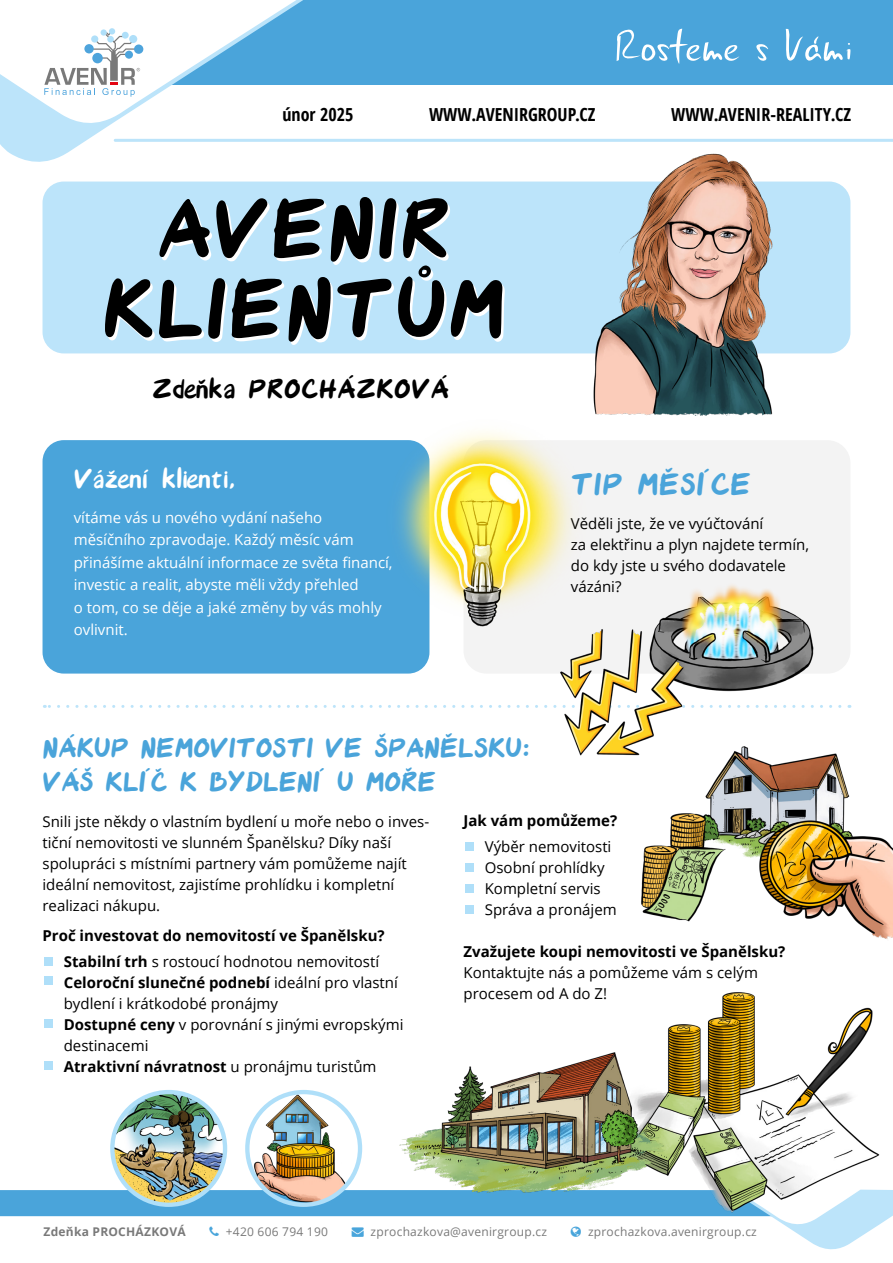
<style>
.page{position:relative;width:893px;height:1263px;background:#fff}
.page>*{position:absolute;margin:0;border:0;box-sizing:border-box;transform-origin:0 0}
.t1{font:108.6px/79.9px "Avenir Font";color:#000;text-align:center}
.t2{font:40.35px "Avenir Font";color:#4aa4da}
.t3{font:36px/34.5px "Avenir Font";letter-spacing:-.015em;color:#4aa4da}
.t4{font:36px "Avenir Font";color:#000}
.t5{font:36px "Avenir Font";color:#fff}
.t6{font:700 condensed 18px "Open Sans";color:#000}
.t7{font:15px/21px "Open Sans";color:#000}
.t8{font:15px/22.5px "Open Sans";color:#fff}
.t9{font:700 15px/25.2px "Open Sans";color:#000}
.t10{font:12px "Open Sans";letter-spacing:.02em;color:#797979}
.t11{font:700 12px "Open Sans";letter-spacing:.02em;color:#797979}
.s1{font-weight:400}
.s2{font-weight:700}
.s3{color:#49a5db}
</style>
<div class="page">
<div style="left:22px;top:0;width:871px;height:85px;background:#4aa4da"></div>
<svg style="left:0;top:0;width:328px;height:162px"></svg>
<svg style="left:617px;top:29px;width:123px;height:35px"></svg>
<svg style="left:756px;top:44px;width:12px;height:17px"></svg>
<svg style="left:786px;top:29px;width:64px;height:32px"></svg>
<hr style="left:115px;top:139px;width:778px;height:3px;background:#bce4fa">
<div style="left:43px;top:182px;width:807px;height:171px;background:#bce4fa;border-radius:21px"></div>
<svg style="left:0;top:0;width:302px;height:129px"></svg>
<div style="left:463px;top:440px;width:387px;height:234px;background:#f3f3f3;border-radius:23px"></div>
<div style="left:43px;top:440px;width:386px;height:234px;background:#4aa4da;border-radius:21px"></div>
<svg style="left:44px;top:705px;width:796px;height:3px"></svg>
<img style="left:368px;top:431px;width:204px;height:207px">
<img style="left:660px;top:585px;width:154px;height:107px">
<img style="left:498px;top:620px;width:221px;height:136px">
<div style="left:44px;top:957px;width:9px;height:9px;background:#afdff9"></div>
<div style="left:44px;top:976px;width:9px;height:9px;background:#afdff9"></div>
<div style="left:44px;top:1019px;width:9px;height:9px;background:#afdff9"></div>
<div style="left:44px;top:1061px;width:9px;height:9px;background:#afdff9"></div>
<div style="left:465px;top:842px;width:9px;height:9px;background:#afdff9"></div>
<div style="left:465px;top:863px;width:9px;height:9px;background:#afdff9"></div>
<div style="left:465px;top:884px;width:9px;height:8px;background:#afdff9"></div>
<div style="left:465px;top:905px;width:9px;height:9px;background:#afdff9"></div>
<img style="left:689px;top:739px;width:204px;height:200px">
<img style="left:112px;top:1092px;width:113px;height:113px;border-radius:56px">
<div style="left:110px;top:1090px;width:117px;height:117px;border:4px solid #afdff9;border-radius:50%"></div>
<img style="left:247px;top:1092px;width:113px;height:113px;border-radius:56px">
<div style="left:245px;top:1090px;width:117px;height:117px;border:4px solid #afdff9;border-radius:50%"></div>
<img style="left:668px;top:992px;width:212px;height:197px">
<img style="left:641px;top:802px;width:90px;height:128px">
<img style="left:399px;top:1047px;width:273px;height:142px">
<img style="left:547px;top:153px;width:277px;height:263px">
<svg style="left:0;top:1189px;width:893px;height:61px"></svg>
<p class="t6" style="left:282px;top:101px;width:72px">únor 2025</p>
<p class="t6" style="left:429px;top:101px;width:168px">WWW.AVENIRGROUP.CZ</p>
<p class="t6" style="left:671px;top:101px;width:181px">WWW.AVENIR-REALITY.CZ</p>
<h1 class="t1" style="left:102px;top:192px;width:405px">AVENIR<br>KLIENTŮM</h1>
<h3 class="t4" style="left:152px;top:374px;width:299px">Zdeňka PROCHÁZKOVÁ</h3>
<h3 class="t5" style="left:74px;top:464px;width:164px">Vážení klienti,</h3>
<p class="t8" style="left:74px;top:505px;width:320px">vítáme vás u nového vydání našeho měsíčního zpravodaje. Každý měsíc vám přinášíme aktuální informace ze světa financí, investic a realit, abyste měli vždy přehled<br>o tom, co se děje a jaké změny by vás mohly ovlivnit.</p>
<h3 class="t3" style="left:43px;top:731px;width:489px">NÁKUP NEMOVITOSTI VE ŠPANĚLSKU:<br>VÁŠ KLÍČ K BYDLENÍ U MOŘE</h3>
<h2 class="t2" style="left:571px;top:468px;width:182px">TIP MĚSÍCE</h2>
<p class="t7" style="left:571px;top:512px;width:240px">Věděli jste, že ve vyúčtování<br>za elektřinu a plyn najdete termín, do kdy jste u svého dodavatele vázáni?</p>
<p class="t7" style="left:43px;top:810px;width:388px">Snili jste někdy o vlastním bydlení u moře nebo o inves&shy;tiční nemovitosti ve slunném Španělsku? Díky naší spolupráci s místními partnery vám pomůžeme najít ideální nemovitost, zajistíme prohlídku i kompletní realizaci nákupu.</p>
<p class="t9" style="left:64px;top:923px;width:322px;text-indent:-21px">Proč investovat do nemovitostí ve Španělsku?<br>Stabilní trh <span class="s1">s rostoucí hodnotou nemovitostí</span></p>
<p class="t7" style="left:64px;top:971px;width:341px"><span class="s2">Celoroční slunečné podnebí</span> ideální pro vlastní bydlení i krátkodobé pronájmy<br><span class="s2">Dostupné ceny</span> v porovnání s jinými evropskými destinacemi<br><span class="s2">Atraktivní návratnost</span> u pronájmu turistům</p>
<p class="t9" style="left:463px;top:808px;width:155px">Jak vám pomůžeme?</p>
<p class="t7" style="left:485px;top:835px;width:133px">Výběr nemovitosti<br>Osobní prohlídky<br>Kompletní servis<br>Správa a pronájem</p>
<p class="t9" style="left:463px;top:938px;width:323px">Zvažujete koupi nemovitosti ve Španělsku?</p>
<p class="t7" style="left:463px;top:961px;width:296px">Kontaktujte nás a pomůžeme vám s celým procesem od A do Z!</p>
<p class="t11" style="left:44px;top:1223px;width:144px">Zdeňka PROCHÁZKOVÁ</p>
<p class="t10" style="left:226px;top:1223px;width:104px">+420 606 794 190</p>
<p class="t10" style="left:352px;top:1223px;width:197px"><span class="s3">→</span> zprochazkova@avenirgroup.cz</p>
<p class="t10" style="left:588px;top:1223px;width:170px">zprochazkova.avenirgroup.cz</p>
</div>
